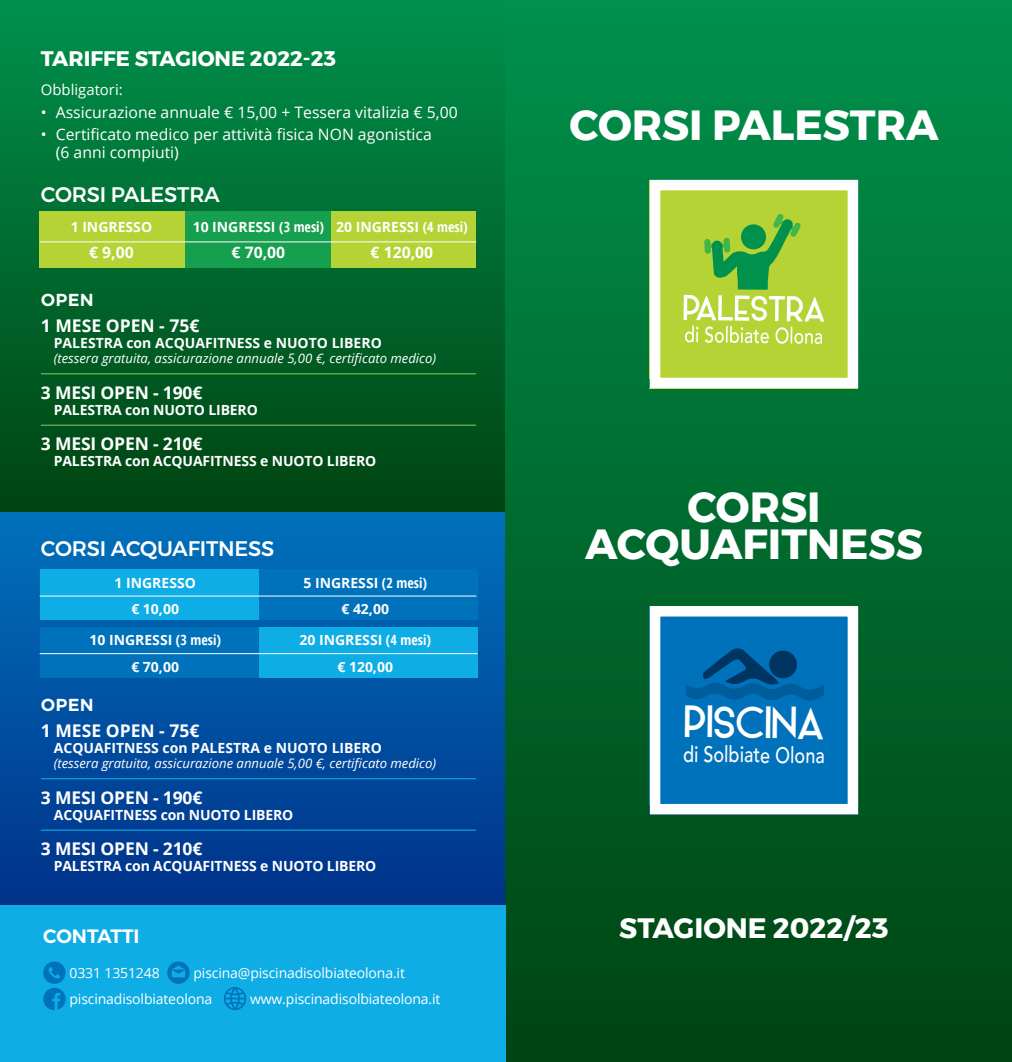
<style>
.page{position:relative;width:1012px;height:1062px;background:#fff}
.page>*{position:absolute;margin:0;border:0;box-sizing:border-box;transform-origin:0 0}
.t1{font:700 42px/36.8px "Montserrat";color:#fff;text-align:center}
.t2{font:39.55px "Alpaca Scarlett Demo";color:#fff}
.t3{font:700 28px "Montserrat";color:#fff}
.t4{font:500 22.4px "Avenir";color:#fff;scale:.8 1}
.t5{font:500 21px "Montserrat";letter-spacing:-.01em;color:#fff}
.t6{font:700 21px "Montserrat";color:#fff}
.t7{font:600 19.25px "Montserrat";color:#fff}
.t8{font:700 17.5px "Open Sans";letter-spacing:-.01em;color:#fff}
.t9{font:15.75px/17.5px "Open Sans";color:#fff}
.t10{font:700 15.75px "Open Sans";color:#fff}
.t11{font:14.88px "Open Sans";color:#fff}
.t12{font:700 14px "Open Sans";color:#fff}
.t13{font:14px/26.2px "Open Sans";letter-spacing:-.01em;color:#fff}
.t14{font:italic 13.12px "Open Sans";color:#fff}
.s1{font-style:inherit}
.s2{font-stretch:condensed}
</style>
<div class="page">
<div style="left:0;top:511px;width:506px;height:394px;background:linear-gradient(to bottom,#0071bc,#00328a)"></div>
<div style="left:0;top:0;width:506px;height:511px;background:linear-gradient(to bottom,#00914c,#014412)"></div>
<div style="left:506px;top:0;width:506px;height:1062px;background:linear-gradient(to bottom,#00914c,#004412)"></div>
<div style="left:650px;top:606px;width:208px;height:208px;background:#0072bc"></div>
<svg style="left:686px;top:648px;width:138px;height:52px"></svg>
<div style="left:650px;top:606px;width:208px;height:208px;border:10px solid #fff"></div>
<div style="left:650px;top:180px;width:208px;height:208px;background:#b5d334"></div>
<svg style="left:683px;top:214px;width:141px;height:130px"></svg>
<div style="left:650px;top:180px;width:208px;height:208px;border:10px solid #fff"></div>
<div style="left:0;top:905px;width:506px;height:157px;background:#0eade5"></div>
<svg style="left:40px;top:211px;width:436px;height:57px;background:#80c23e"></svg>
<hr style="left:40px;top:241px;width:436px;height:1px;background:#fff">
<svg style="left:40px;top:569px;width:437px;height:51px;background:#0990d1"></svg>
<svg style="left:40px;top:627px;width:437px;height:50px;background:#078fd0"></svg>
<hr style="left:40px;top:595px;width:436px;height:1px;background:#fff">
<hr style="left:40px;top:653px;width:437px;height:1px;background:#fff">
<hr style="left:41px;top:373px;width:435px;height:1px;background:#8ec95d">
<hr style="left:41px;top:425px;width:435px;height:1px;background:#8ec95d">
<hr style="left:41px;top:778px;width:435px;height:1px;background:#13b4e6">
<hr style="left:41px;top:829px;width:435px;height:1px;background:#13b4e6">
<svg style="left:167px;top:961px;width:23px;height:22px"></svg>
<svg style="left:43px;top:961px;width:23px;height:49px"></svg>
<svg style="left:224px;top:987px;width:22px;height:23px"></svg>
<h3 class="t6" style="left:41px;top:41px;width:297px">TARIFFE STAGIONE 2022-23</h3>
<p class="t11" style="left:41px;top:80px;width:83px">Obbligatori:</p>
<p class="t9" style="left:41px;top:103px;width:418px"><span class="s1">•</span> Assicurazione annuale € 15,00 + Tessera vitalizia € 5,00</p>
<p class="t9" style="left:56px;top:125px;width:378px;text-indent:-15px"><span class="s1">•</span> Certificato medico per attività fisica NON agonistica (6 anni compiuti)</p>
<h3 class="t5" style="left:41px;top:178px;width:181px">CORSI PALESTRA</h3>
<p class="t12" style="left:71px;top:216px;width:83px">1 INGRESSO</p>
<p class="t12" style="left:193px;top:216px;width:277px">10 INGRESSI <span class="s2">(3 mesi)</span> 20 INGRESSI <span class="s2">(4 mesi)</span></p>
<p class="t10" style="left:89px;top:241px;width:46px">€ 9,00</p>
<p class="t10" style="left:232px;top:241px;width:55px">€ 70,00</p>
<p class="t10" style="left:371px;top:241px;width:64px">€ 120,00</p>
<h3 class="t5" style="left:41px;top:282px;width:55px">open</h3>
<p class="t8" style="left:41px;top:313px;width:160px">1 MESE OPEN - 75€</p>
<p class="t12" style="left:54px;top:333px;width:330px">PALESTRA con ACQUAFITNESS e NUOTO LIBERO</p>
<p class="t14" style="left:54px;top:350px;width:384px">(tessera gratuita, assicurazione annuale 5,00 €, certificato medico)</p>
<p class="t8" style="left:41px;top:380px;width:163px">3 MESI OPEN - 190€</p>
<p class="t12" style="left:54px;top:400px;width:206px">PALESTRA con NUOTO LIBERO</p>
<p class="t8" style="left:41px;top:432px;width:163px">3 MESI OPEN - 210€</p>
<p class="t12" style="left:54px;top:451px;width:324px">PALESTRA con ACQUAFITNESS e NUOTO LIBERO</p>
<h3 class="t5" style="left:41px;top:532px;width:235px">CORSI ACQUAFITNESS</h3>
<p class="t12" style="left:114px;top:572px;width:83px">1 INGRESSO</p>
<p class="t12" style="left:303px;top:572px;width:125px">5 INGRESSI <span class="s2">(2 mesi)</span></p>
<p class="t12" style="left:131px;top:599px;width:49px">€ 10,00</p>
<p class="t12" style="left:341px;top:599px;width:49px">€ 42,00</p>
<p class="t12" style="left:89px;top:630px;width:133px">10 INGRESSI <span class="s2">(3 mesi)</span></p>
<p class="t12" style="left:299px;top:630px;width:133px">20 INGRESSI <span class="s2">(4 mesi)</span></p>
<p class="t12" style="left:131px;top:656px;width:49px">€ 70,00</p>
<p class="t12" style="left:337px;top:656px;width:57px">€ 120,00</p>
<h3 class="t5" style="left:41px;top:687px;width:55px">open</h3>
<p class="t8" style="left:41px;top:718px;width:160px">1 MESE OPEN - 75€</p>
<p class="t12" style="left:54px;top:737px;width:330px">ACQUAFITNESS con PALESTRA e NUOTO LIBERO</p>
<p class="t14" style="left:54px;top:754px;width:384px">(tessera gratuita, assicurazione annuale 5,00 €, certificato medico)</p>
<p class="t8" style="left:41px;top:785px;width:163px">3 MESI OPEN - 190€</p>
<p class="t12" style="left:54px;top:804px;width:241px">ACQUAFITNESS con NUOTO LIBERO</p>
<p class="t8" style="left:41px;top:836px;width:163px">3 MESI OPEN - 210€</p>
<p class="t12" style="left:54px;top:856px;width:324px">PALESTRA con ACQUAFITNESS e NUOTO LIBERO</p>
<h3 class="t7" style="left:43px;top:921px;width:98px">CONTATTI</h3>
<p class="t13" style="left:70px;top:959px;width:92px">0331 1351248</p>
<p class="t13" style="left:70px;top:959px;width:337px;text-indent:124px">piscina@piscinadisolbiateolona.it piscinadisolbiateolona</p>
<p class="t13" style="left:250px;top:985px;width:192px">www.piscinadisolbiateolona.it</p>
<h1 class="t1" style="left:569px;top:107px;width:371px">CORSI PALESTRA</h1>
<h1 class="t1" style="left:585px;top:489px;width:339px">CORSI<br>ACQUAFITNESS</h1>
<h2 class="t2" style="left:685px;top:700px;width:142px;rotate:1deg">PISCINA</h2>
<h3 class="t4" style="left:683px;top:734px;width:179px;rotate:1deg">di Solbiate Olona</h3>
<h3 class="t3" style="left:619px;top:905px;width:271px">STAGIONE 2022/23</h3>
</div>
